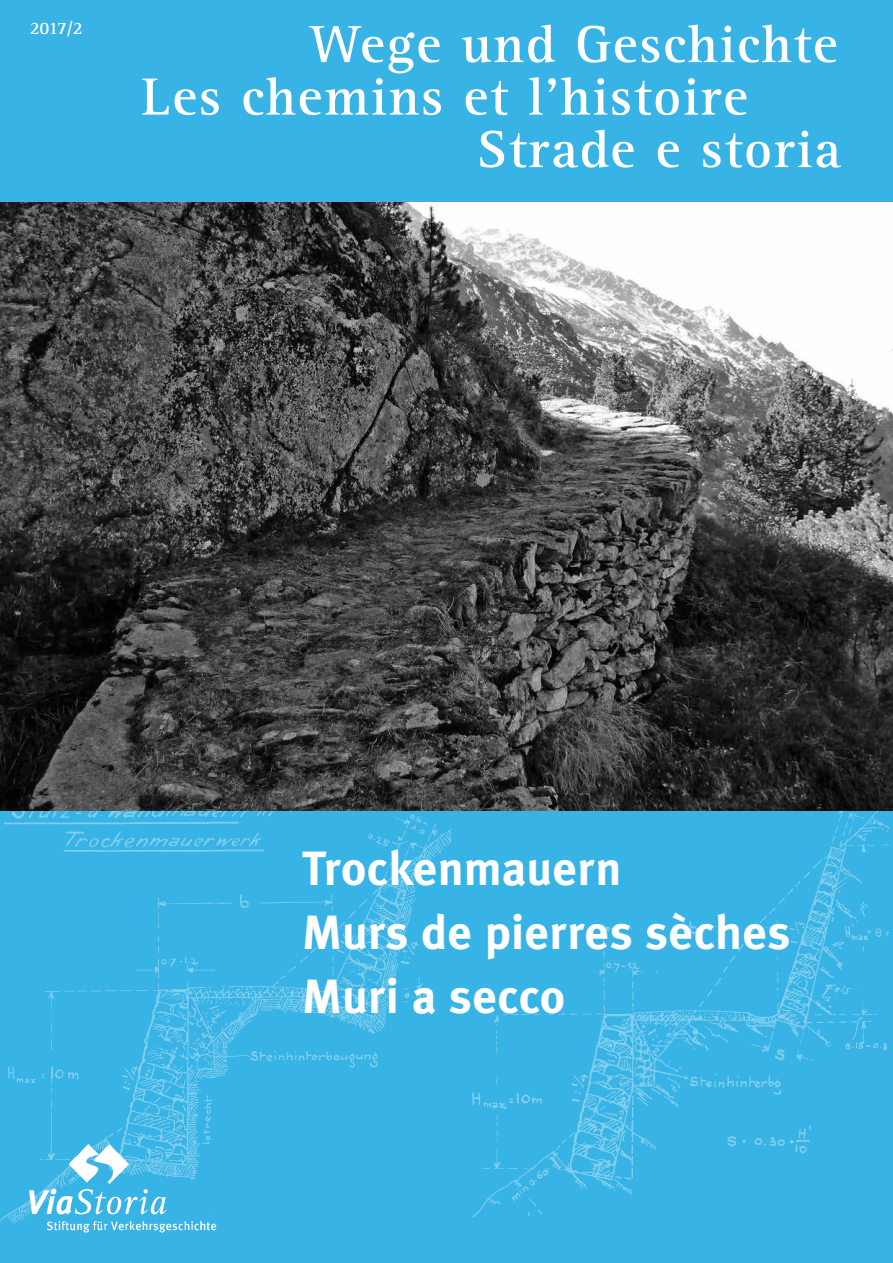
<style>
.page{position:relative;width:893px;height:1263px;background:#38b3e5}
.page>*{position:absolute;margin:0;border:0;box-sizing:border-box;transform-origin:0 0}
.t1{font:700 54px "Rotis Serif";letter-spacing:.03em;color:#fff}
.t2{font:700 48px/63.8px "Meta Plus";letter-spacing:.005em;color:#fff}
.t3{font:700 18px "Rotis Serif";color:#fff}
</style>
<div class="page">
<img style="left:0;top:810px;width:455px;height:416px">
<img style="left:458px;top:810px;width:435px;height:406px">
<img style="left:30px;top:1145px;width:186px;height:87px">
<img style="left:0;top:202px;width:893px;height:608px">
<p class="t3" style="left:30px;top:17px;width:55px">2017/2</p>
<p class="t1" style="left:309px;top:12px;width:530px">Wege und Geschichte</p>
<p class="t1" style="left:142px;top:65px;width:608px">Les chemins et l’histoire</p>
<p class="t1" style="left:477px;top:117px;width:366px">Strade e storia</p>
<p class="t2" style="left:302px;top:837px;width:490px">Trockenmauern<br>Murs de pierres sèches<br>Muri a secco</p>
</div>
